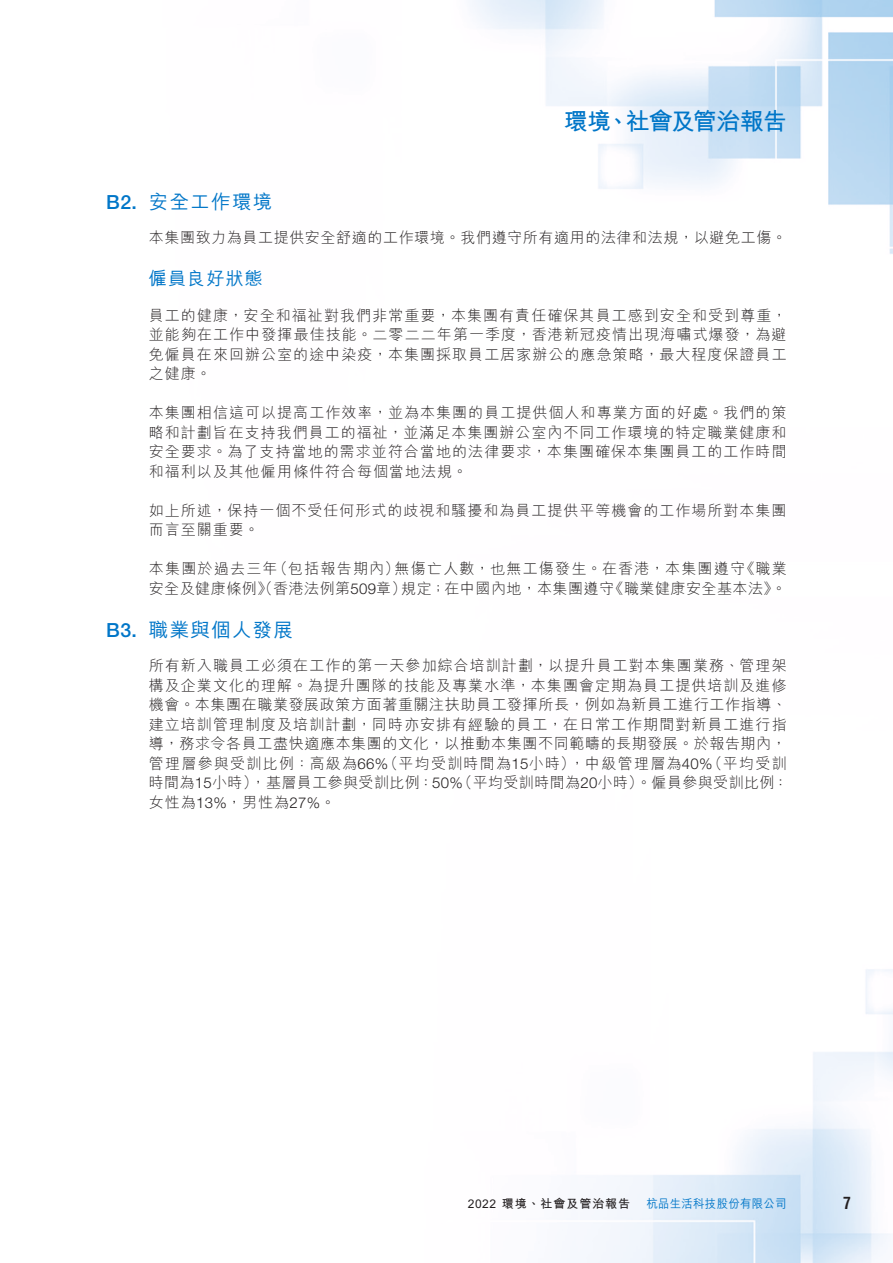
<style>
.page{position:relative;width:893px;height:1263px;background:#fff}
.page>*{position:absolute;margin:0;border:0;box-sizing:border-box;transform-origin:0 0}
.t1{font:700 24px "M Hei HK";letter-spacing:-.035em;color:#0076c8}
._02_H2{font:500 19.5px "M Hei HK";letter-spacing:.07em;color:#0076c8}
._03_H3{font:500 18px "M Hei HK";letter-spacing:.07em;color:#0076c8}
.t2{font:700 condensed 16.5px "Helvetica LT Std";color:#231f20;scale:.95 1}
._00_txt{font:300 15px/19.5px "M Hei HK";letter-spacing:.07em;color:#231f20;text-align:justify}
._00_txt-2{font:300 15px "M Hei HK";letter-spacing:.04em;color:#231f20}
.t3{font:700 12px "M Hei HK";letter-spacing:.08em;color:#231f20}
.t4{font:500 12px "M Hei HK";letter-spacing:.03em;color:#0076c8;scale:.95 1}
.s1{font-family:"Helvetica Neue LT Std"}
</style>
<div class="page">
<img style="left:472px;top:0;width:421px;height:1263px">
<h1 class="t1" style="left:564px;top:104px;width:224px">環境、社會及管治報告</h1>
<p class="_02_H2" style="left:106px;top:187px;width:168px"><span class="s1">B2.</span> 安全工作環境</p>
<p class="_00_txt-2" style="left:149px;top:227px;width:639px">本集團致力為員工提供安全舒適的工作環境。我們遵守所有適用的法律和法規，以避免工傷。</p>
<p class="_03_H3" style="left:149px;top:265px;width:116px">僱員良好狀態</p>
<p class="_00_txt" style="left:149px;top:305px;width:639px">員工的健康，安全和福祉對我們非常重要，本集團有責任確保其員工感到安全和受到尊重，並能夠在工作中發揮最佳技能。二零二二年第一季度，香港新冠疫情出現海嘯式爆發，為避免僱員在來回辦公室的途中染疫，本集團採取員工居家辦公的應急策略，最大程度保證員工之健康。</p>
<p class="_00_txt" style="left:149px;top:402px;width:639px">本集團相信這可以提高工作效率，並為本集團的員工提供個人和專業方面的好處。我們的策略和計劃旨在支持我們員工的福祉，並滿足本集團辦公室內不同工作環境的特定職業健康和安全要求。為了支持當地的需求並符合當地的法律要求，本集團確保本集團員工的工作時間和福利以及其他僱用條件符合每個當地法規。</p>
<p class="_00_txt" style="left:149px;top:500px;width:639px">如上所述，保持一個不受任何形式的歧視和騷擾和為員工提供平等機會的工作場所對本集團而言至關重要。</p>
<p class="_00_txt" style="left:149px;top:558px;width:639px">本集團於過去三年（包括報告期內）無傷亡人數，也無工傷發生。在香港，本集團遵守《職業安全及健康條例》（香港法例第<span class="s1">509</span>章）規定；在中國內地，本集團遵守《職業健康安全基本法》。</p>
<p class="_02_H2" style="left:106px;top:615px;width:188px"><span class="s1">B3.</span> 職業與個人發展</p>
<p class="_00_txt" style="left:149px;top:655px;width:641px">所有新入職員工必須在工作的第一天參加綜合培訓計劃，以提升員工對本集團業務、管理架構及企業文化的理解。為提升團隊的技能及專業水準，本集團會定期為員工提供培訓及進修機會。本集團在職業發展政策方面著重關注扶助員工發揮所長，例如為新員工進行工作指導、建立培訓管理制度及培訓計劃，同時亦安排有經驗的員工，在日常工作期間對新員工進行指導，務求令各員工盡快適應本集團的文化，以推動本集團不同範疇的長期發展。於報告期內，管理層參與受訓比例：高級為<span class="s1">66%</span>（平均受訓時間為<span class="s1">15</span>小時），中級管理層為<span class="s1">40%</span>（平均受訓時間為<span class="s1">15</span>小時），基層員工參與受訓比例：<span class="s1">50%</span>（平均受訓時間為<span class="s1">20</span>小時）。僱員參與受訓比例：女性為<span class="s1">13%</span>，男性為<span class="s1">27%</span>。</p>
<p class="t3" style="left:468px;top:1195px;width:164px">2022 環境、社會及管治報告</p>
<p class="t4" style="left:646px;top:1195px;width:149px">杭品生活科技股份有限公司</p>
<p class="t2" style="left:843px;top:1193px;width:10px">7</p>
</div>
